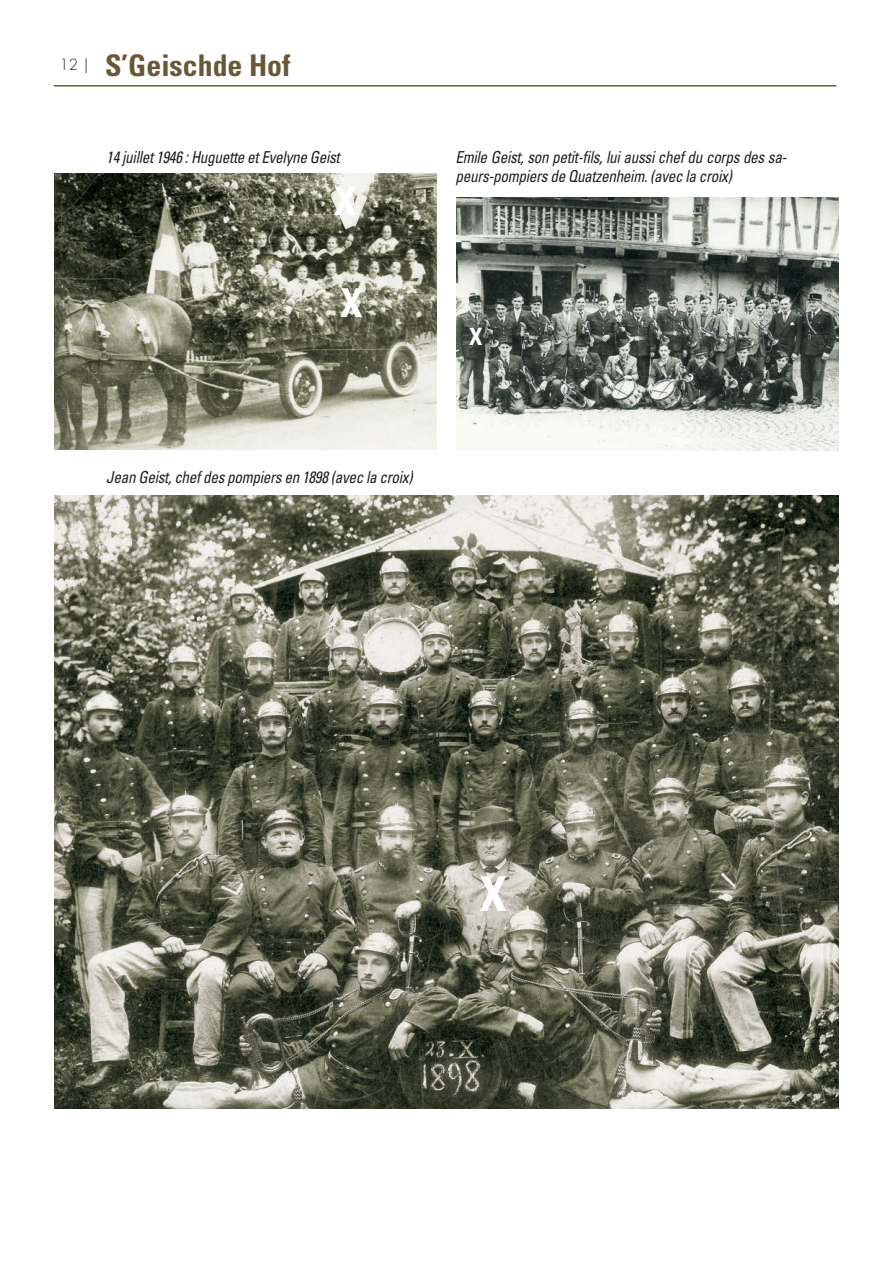
<style>
.page{position:relative;width:893px;height:1263px;background:#fff}
.page>*{position:absolute;margin:0;border:0;box-sizing:border-box;transform-origin:0 0}
.t1{font:700 condensed 48px "Univers LT Std";color:#fff}
.t2{font:700 condensed 39.75px "Univers LT Std";color:#fff}
.t3{font:700 condensed 29.85px "Univers LT Std";color:#695736}
.t4{font:700 condensed 24px "Univers LT Std";color:#fff}
.t5{font:italic condensed 16.5px/19.5px "Univers LT Std";letter-spacing:-.02em;color:#231f20;scale:.92 1}
.t6{font:300 15px "Futura Std";color:#231f20}
</style>
<div class="page">
<hr style="left:54px;top:85px;width:782px;height:2px;background:#695736">
<img style="left:55px;top:173px;width:381px;height:277px">
<img style="left:54px;top:496px;width:785px;height:613px">
<img style="left:456px;top:198px;width:383px;height:253px">
<p class="t6" style="left:60px;top:56px;width:30px">12 |</p>
<h3 class="t3" style="left:105px;top:47px;width:187px">S’Geischde Hof</h3>
<p class="t5" style="left:106px;top:147px;width:255px">14 juillet 1946 : Huguette et Evelyne Geist</p>
<h2 class="t2" style="left:334px;top:177px;width:24px">X</h2>
<h2 class="t2" style="left:340px;top:278px;width:24px">X</h2>
<p class="t5" style="left:455px;top:147px;width:362px">Emile Geist, son petit-fils, lui aussi chef du corps des sa&shy;peurs-pompiers de Quatzenheim. (avec la croix)</p>
<h3 class="t4" style="left:469px;top:322px;width:15px">X</h3>
<p class="t5" style="left:106px;top:468px;width:334px">Jean Geist, chef des pompiers en 1898 (avec la croix)</p>
<h1 class="t1" style="left:480px;top:864px;width:28px">X</h1>
</div>
